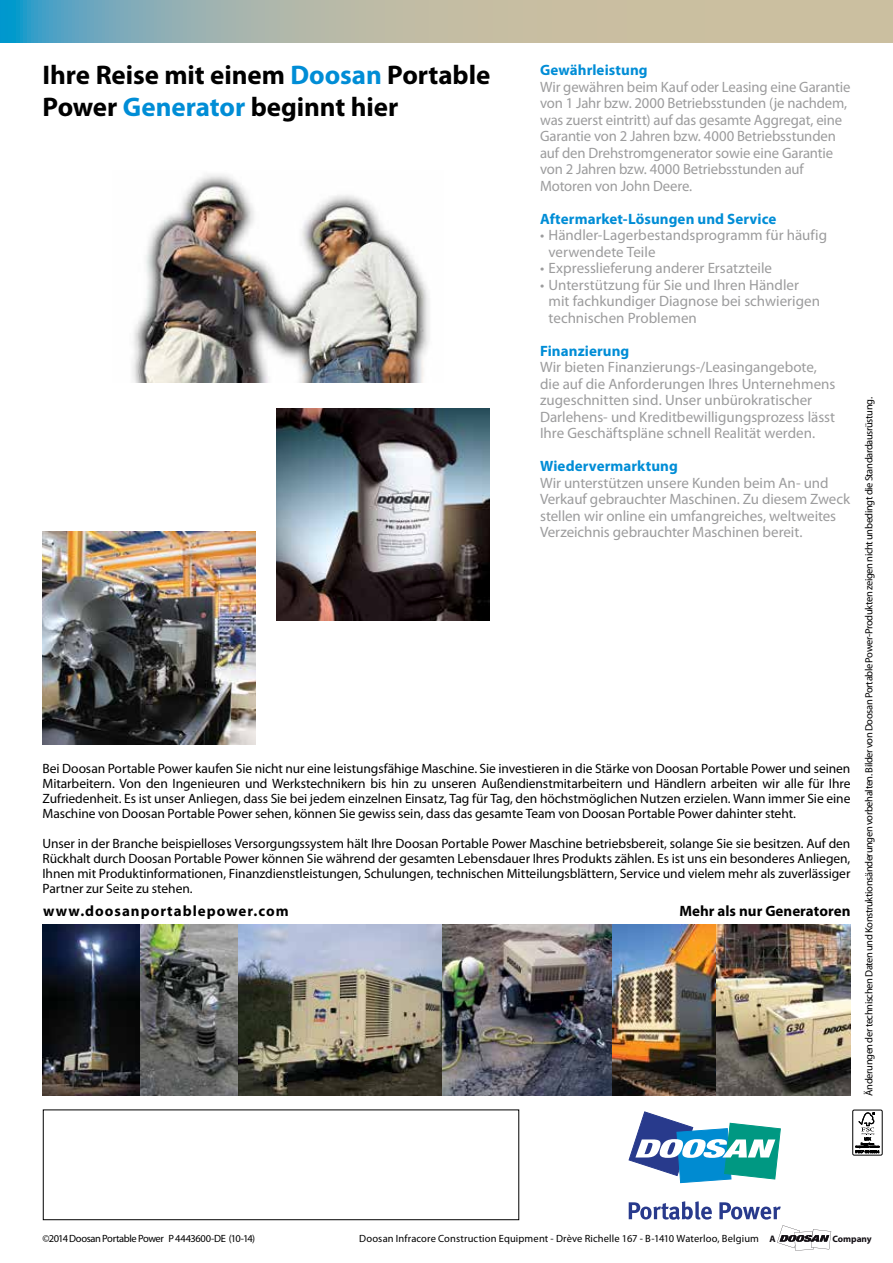
<style>
.page{position:relative;width:893px;height:1263px;background:#fff}
.page>*{position:absolute;margin:0;border:0;box-sizing:border-box;transform-origin:0 0}
.t1{font:700 27px/32.4px "Myriad Pro";letter-spacing:-.005em;color:#000}
.t2{font:15px/16.5px "Myriad Pro";letter-spacing:-.005em;color:#9c9c9d}
.t3{font:700 15px "Myriad Pro";letter-spacing:.005em;color:#008dd6}
.t4{font:700 15px "Myriad Pro";letter-spacing:.065em;color:#000}
.t5{font:700 15px "Myriad Pro";color:#000}
.t6{font:13.5px/15px "Myriad Pro";letter-spacing:-.005em;color:#000;text-align:justify}
.t7{font:10.5px "Myriad Pro";letter-spacing:-.035em;color:#000}
.t8{font:10.5px "Myriad Pro";letter-spacing:.01em;color:#000}
.t9{font:700 9.3px "Myriad Pro";color:#141015}
.s1{color:#008dd6}
.s2{font-weight:700;font-size:9.45px;color:#141015}
</style>
<div class="page">
<img style="left:132px;top:174px;width:297px;height:209px">
<img style="left:43px;top:531px;width:212px;height:213px">
<img style="left:276px;top:408px;width:213px;height:213px">
<div style="left:43px;top:1109px;width:476px;height:111px;border:1px solid #000"></div>
<svg style="left:777px;top:1225px;width:54px;height:26px"></svg>
<svg style="left:629px;top:1201px;width:83px;height:19px"></svg>
<svg style="left:719px;top:1202px;width:62px;height:17px"></svg>
<svg style="left:629px;top:1112px;width:151px;height:71px"></svg>
<img style="left:43px;top:925px;width:807px;height:170px">
<div style="left:853px;top:1110px;width:29px;height:45px;border:1px solid #000"></div>
<svg style="left:856px;top:1112px;width:23px;height:41px"></svg>
<svg style="left:0;top:0;width:893px;height:43px;background:#acb7a9"></svg>
<h1 class="t1" style="left:43px;top:59px;width:449px">Ihre Reise mit einem <span class="s1">Doosan</span> Portable<br>Power <span class="s1">Generator</span> beginnt hier</h1>
<p class="t3" style="left:540px;top:62px;width:109px">Gewährleistung</p>
<p class="t2" style="left:540px;top:79px;width:312px">Wir gewähren beim Kauf oder Leasing eine Garantie von 1 Jahr bzw. 2000 Betriebsstunden (je nachdem, was zuerst eintritt) auf das gesamte Aggregat, eine Garantie von 2 Jahren bzw. 4000 Betriebsstunden auf den Drehstromgenerator sowie eine Garantie von 2 Jahren bzw. 4000 Betriebsstunden auf Motoren von John Deere.</p>
<p class="t3" style="left:540px;top:210px;width:238px">Aftermarket-Lösungen und Service</p>
<p class="t2" style="left:549px;top:227px;width:280px;text-indent:-9px">• Händler-Lagerbestandsprogramm für häufig verwendete Teile</p>
<p class="t2" style="left:540px;top:260px;width:234px">• Expresslieferung anderer Ersatzteile</p>
<p class="t2" style="left:549px;top:277px;width:273px;text-indent:-9px">• Unterstützung für Sie und Ihren Händler mit fachkundiger Diagnose bei schwierigen technischen Problemen</p>
<p class="t3" style="left:540px;top:342px;width:91px">Finanzierung</p>
<p class="t2" style="left:540px;top:359px;width:297px">Wir bieten Finanzierungs-/Leasingangebote, die auf die Anforderungen Ihres Unternehmens zugeschnitten sind. Unser unbürokratischer Darlehens- und Kreditbewilligungsprozess lässt Ihre Geschäftspläne schnell Realität werden.</p>
<p class="t3" style="left:540px;top:458px;width:139px">Wiedervermarktung</p>
<p class="t2" style="left:540px;top:475px;width:312px">Wir unterstützen unsere Kunden beim An- und Verkauf gebrauchter Maschinen. Zu diesem Zweck stellen wir online ein umfangreiches, weltweites Verzeichnis gebrauchter Maschinen bereit.</p>
<p class="t6" style="left:43px;top:761px;width:809px">Bei Doosan Portable Power kaufen Sie nicht nur eine leistungsfähige Maschine. Sie investieren in die Stärke von Doosan Portable Power und seinen Mitarbeitern. Von den Ingenieuren und Werkstechnikern bis hin zu unseren Außendienstmitarbeitern und Händlern arbeiten wir alle für Ihre Zufriedenheit. Es ist unser Anliegen, dass Sie bei jedem einzelnen Einsatz, Tag für Tag, den höchstmöglichen Nutzen erzielen. Wann immer Sie eine Maschine von Doosan Portable Power sehen, können Sie gewiss sein, dass das gesamte Team von Doosan Portable Power dahinter steht.</p>
<p class="t6" style="left:43px;top:836px;width:809px">Unser in der Branche beispielloses Versorgungssystem hält Ihre Doosan Portable Power Maschine betriebsbereit, solange Sie sie besitzen. Auf den Rückhalt durch Doosan Portable Power können Sie während der gesamten Lebensdauer Ihres Produkts zählen. Es ist uns ein besonderes Anliegen, Ihnen mit Produktinformationen, Finanzdienstleistungen, Schulungen, technischen Mitteilungsblättern, Service und vielem mehr als zuverlässiger Partner zur Seite zu stehen.</p>
<p class="t5" style="left:679px;top:903px;width:173px">Mehr als nur Generatoren</p>
<p class="t4" style="left:43px;top:903px;width:247px">www.doosanportablepower.com</p>
<p class="t7" style="left:863px;top:1096px;width:700px;rotate:-90deg">Änderungen der technischen Daten und Konstruktionsänderungen vorbehalten. Bilder von Doosan Portable Power-Produkten zeigen nicht unbedingt die Standardausrüstung.</p>
<p class="t7" style="left:43px;top:1232px;width:214px">©2014 Doosan Portable Power P 4443600-DE (10-14)</p>
<p class="t8" style="left:359px;top:1232px;width:418px">Doosan Infracore Construction Equipment - Drève Richelle 167 - B-1410 Waterloo, Belgium <span class="s2">A</span></p>
<p class="t9" style="left:832px;top:1232px;width:41px">Company</p>
</div>
